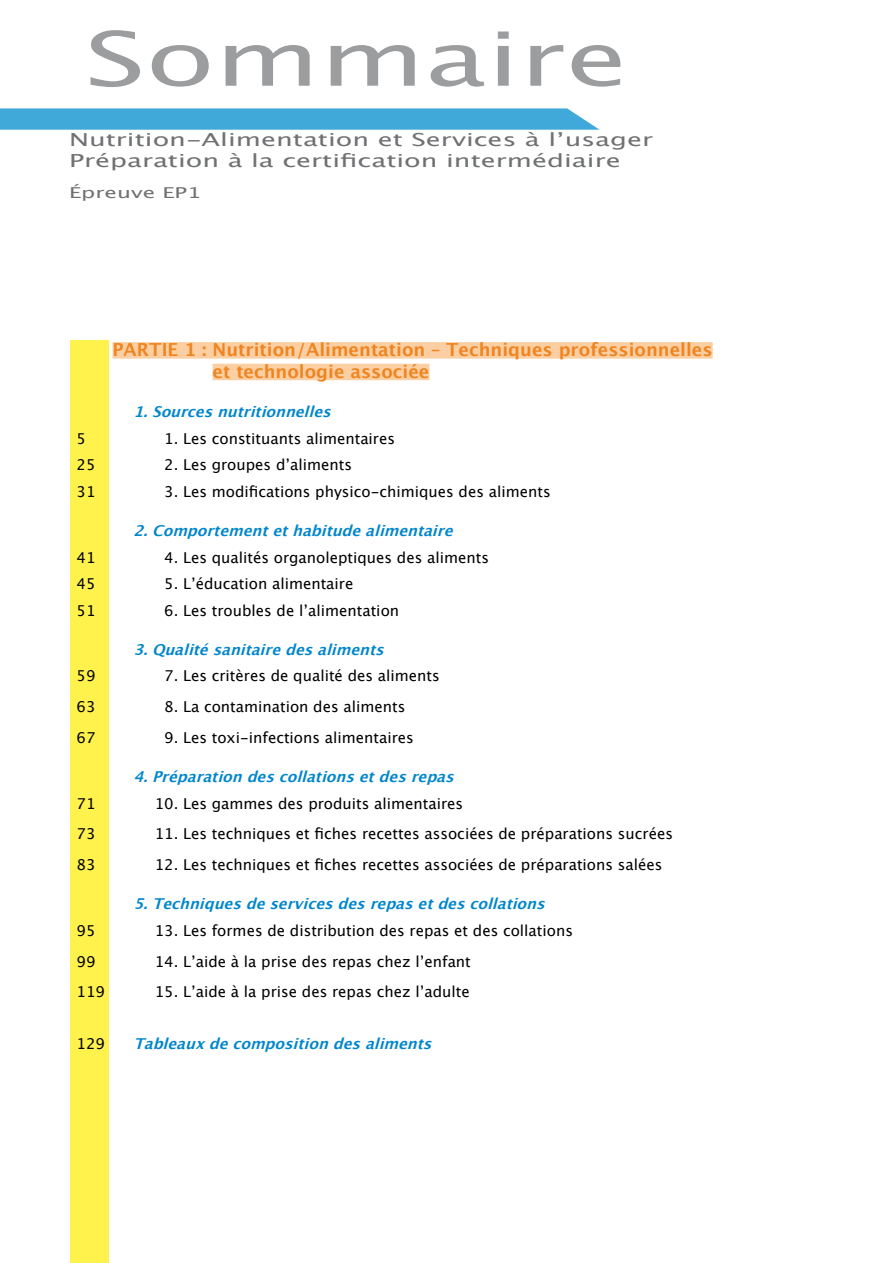
<style>
.page{position:relative;width:893px;height:1263px;background:#fff}
.page>*{position:absolute;margin:0;border:0;box-sizing:border-box;transform-origin:0 0}
.t1{font:75px "Lucida Grande";color:#9c9d9f;scale:1.5 1}
.t2{font:18px/21.6px "Lucida Grande";color:#707173;scale:1.5 1}
.t3{font:700 18px/21.6px "Lucida Grande";color:#ef8421}
.t4{font:15px "Lucida Grande";color:#000}
.t5{font:italic 700 15px "Lucida Grande";color:#0086cb}
.t6{font:15px "Lucida Grande";color:#707173;scale:1.5 1}
</style>
<div class="page">
<svg style="left:0;top:108px;width:600px;height:22px"></svg>
<div style="left:70px;top:340px;width:38px;height:923px;background:#fff24d"></div>
<div style="left:113px;top:342px;width:600px;height:17px;background:#fbcfa1"></div>
<div style="left:213px;top:364px;width:216px;height:16px;background:#fbcfa1"></div>
<h1 class="t1" style="left:85px;top:16px;width:364px">Sommaire</h1>
<p class="t2" style="left:69px;top:129px;width:391px">Nutrition-Alimentation et Services à l’usager<br>Préparation à la certification intermédiaire</p>
<p class="t6" style="left:69px;top:184px;width:90px">Épreuve EP1</p>
<p class="t3" style="left:213px;top:339px;width:502px;text-indent:-100px">PARTIE 1 : Nutrition/Alimentation – Techniques professionnelles et technologie associée</p>
<p class="t5" style="left:134px;top:400px;width:205px">1.Sourcesnutritionnelles</p>
<p class="t4" style="left:77px;top:430px;width:11px">5</p>
<p class="t4" style="left:164px;top:430px;width:232px">1. Les constituants alimentaires</p>
<p class="t4" style="left:77px;top:456px;width:20px">25</p>
<p class="t4" style="left:164px;top:456px;width:189px">2. Les groupes d’aliments</p>
<p class="t4" style="left:77px;top:483px;width:20px">31</p>
<p class="t4" style="left:164px;top:483px;width:388px">3. Les modifications physico-chimiques des aliments</p>
<p class="t5" style="left:134px;top:518px;width:327px">2.Comportementethabitudealimentaire</p>
<p class="t4" style="left:77px;top:549px;width:20px">41</p>
<p class="t4" style="left:164px;top:549px;width:326px">4. Les qualités organoleptiques des aliments</p>
<p class="t4" style="left:77px;top:575px;width:20px">45</p>
<p class="t4" style="left:164px;top:575px;width:191px">5. L’éducation alimentaire</p>
<p class="t4" style="left:77px;top:602px;width:20px">51</p>
<p class="t4" style="left:164px;top:602px;width:236px">6. Les troubles de l’alimentation</p>
<p class="t5" style="left:134px;top:637px;width:258px">3.Qualitésanitairedesaliments</p>
<p class="t4" style="left:77px;top:667px;width:20px">59</p>
<p class="t4" style="left:164px;top:667px;width:277px">7. Les critères de qualité des aliments</p>
<p class="t4" style="left:77px;top:698px;width:20px">63</p>
<p class="t4" style="left:164px;top:698px;width:243px">8. La contamination des aliments</p>
<p class="t4" style="left:77px;top:729px;width:20px">67</p>
<p class="t4" style="left:164px;top:729px;width:251px">9. Les toxi-infections alimentaires</p>
<p class="t5" style="left:134px;top:764px;width:328px">4.Préparationdescollationsetdesrepas</p>
<p class="t4" style="left:77px;top:795px;width:20px">71</p>
<p class="t4" style="left:155px;top:795px;width:310px">10. Les gammes des produits alimentaires</p>
<p class="t4" style="left:77px;top:825px;width:20px">73</p>
<p class="t4" style="left:155px;top:825px;width:520px">11. Les techniques et fiches recettes associées de préparations sucrées</p>
<p class="t4" style="left:77px;top:856px;width:20px">83</p>
<p class="t4" style="left:155px;top:856px;width:509px">12. Les techniques et fiches recettes associées de préparations salées</p>
<p class="t5" style="left:134px;top:892px;width:419px">5.Techniquesdeservicesdesrepasetdescollations</p>
<p class="t4" style="left:77px;top:922px;width:20px">95</p>
<p class="t4" style="left:155px;top:922px;width:420px">13. Les formes de distribution des repas et des collations</p>
<p class="t4" style="left:77px;top:953px;width:20px">99</p>
<p class="t4" style="left:155px;top:953px;width:318px">14. L’aide à la prise des repas chez l’enfant</p>
<p class="t4" style="left:77px;top:983px;width:30px">119</p>
<p class="t4" style="left:155px;top:983px;width:316px">15. L’aide à la prise des repas chez l’adulte</p>
<p class="t4" style="left:77px;top:1035px;width:30px">129</p>
<p class="t5" style="left:134px;top:1031px;width:306px">Tableauxdecompositiondesaliments</p>
</div>
